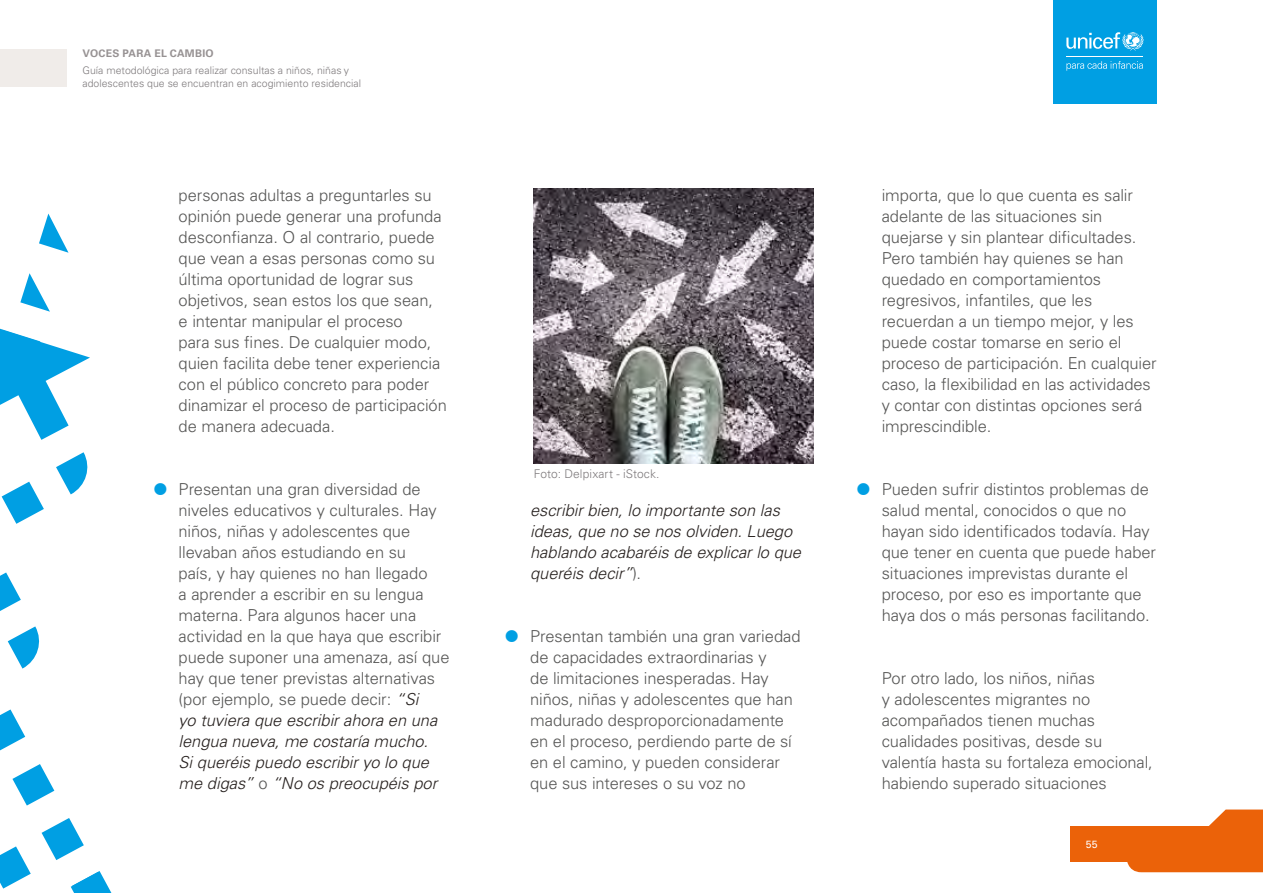
<style>
.page{position:relative;width:1263px;height:893px;background:#fff}
.page>*{position:absolute;margin:0;border:0;box-sizing:border-box;transform-origin:0 0}
.t1{font:300 16.5px/21px "Univers LT Pro 45";letter-spacing:-.005em;color:#575756}
.t2{font:italic 300 16.5px/21px "Univers LT Pro 45";color:#27211f}
.t3{font:300 12px "Univers LT Pro 45";letter-spacing:.01em;color:#7f7b7d}
.t4{font:300 10.5px/12.6px "Univers LT Pro 45";color:#7f7b7d}
.t5{font:700 10.5px "Univers LT Pro 65";letter-spacing:.025em;color:#979293}
.t6{font:10.5px "Univers LT Pro 55 Roman";color:#fff}
.s1{font-style:italic;color:#27211f}
.s2{font-style:normal;color:#575756}
</style>
<div class="page">
<div style="left:0;top:49px;width:67px;height:37px;background:#f0ece9"></div>
<div style="left:1053px;top:0;width:104px;height:103px;background:#009fe3"></div>
<svg style="left:1066px;top:32px;width:77px;height:19px"></svg>
<hr style="left:1066px;top:56px;width:77px;height:1px;background:#fff">
<svg style="left:1066px;top:61px;width:77px;height:10px"></svg>
<div style="left:1071px;top:826px;width:192px;height:35px;background:#eb6209"></div>
<svg style="left:1126px;top:809px;width:137px;height:63px"></svg>
<div style="left:1086px;top:840px;width:47px;height:13px;background:#eb6209"></div>
<img style="left:534px;top:189px;width:280px;height:274px">
<svg style="left:0;top:214px;width:112px;height:679px"></svg>
<p class="t5" style="left:83px;top:47px;width:133px">VOCES PARA EL CAMBIO</p>
<p class="t4" style="left:82px;top:64px;width:280px">Guía metodológica para realizar consultas a niños, niñas y adolescentes que se encuentran en acogimiento residencial</p>
<p class="t1" style="left:179px;top:185px;width:270px">personas adultas a preguntarles su opinión puede generar una profunda desconfianza. O al contrario, puede que vean a esas personas como su última oportunidad de lograr sus objetivos, sean estos los que sean,<br>e intentar manipular el proceso<br>para sus fines. De cualquier modo, quien facilita debe tener experiencia con el público concreto para poder dinamizar el proceso de participación de manera adecuada.</p>
<p class="t1" style="left:179px;top:479px;width:272px">Presentan una gran diversidad de niveles educativos y culturales. Hay niños, niñas y adolescentes que llevaban años estudiando en su<br>país, y hay quienes no han llegado<br>a aprender a escribir en su lengua materna. Para algunos hacer una actividad en la que haya que escribir puede suponer una amenaza, así que hay que tener previstas alternativas (por ejemplo, se puede decir: <span class="s1">“Si<br>yo tuviera que escribirahora en una lengua nueva,me costaría mucho.<br>Siqueréis puedo escribiryo lo que me digas”</span> o <span class="s1">“No os preocupéis por</span></p>
<p class="t3" style="left:534px;top:467px;width:127px">Foto: Delpixart - iStock.</p>
<p class="t2" style="left:530px;top:500px;width:277px">escribirbien,lo importante son las ideas,que no se nos olviden.Luego hablando acabaréis de explicarlo que queréis decir”<span class="s2">) .</span></p>
<p class="t1" style="left:530px;top:626px;width:272px">Presentan también una gran variedad de capacidades extraordinarias y<br>de limitaciones inesperadas. Hay niños, niñas y adolescentes que han madurado desproporcionadamente en el proceso, perdiendo parte de sí en el camino, y pueden considerar que sus intereses o su voz no</p>
<p class="t1" style="left:882px;top:185px;width:276px">importa, que lo que cuenta es salir adelante de las situaciones sin quejarse y sin plantear dificultades.<br>Pero también hay quienes se han quedado en comportamientos regresivos, infantiles, que les recuerdan a un tiempo mejor, y les puede costar tomarse en serio el proceso de participación. En cualquier caso, la flexibilidad en las actividades y contar con distintas opciones será imprescindible.</p>
<p class="t1" style="left:882px;top:479px;width:276px">Pueden sufrir distintos problemas de salud mental, conocidos o que no hayan sido identificados todavía. Hay que tener en cuenta que puede haber situaciones imprevistas durante el proceso, por eso es importante que haya dos o más personas facilitando.</p>
<p class="t1" style="left:882px;top:668px;width:273px">Por otro lado, los niños, niñas<br>y adolescentes migrantes no acompañados tienen muchas cualidades positivas, desde su valentía hasta su fortaleza emocional, habiendo superado situaciones</p>
<p class="t6" style="left:1086px;top:838px;width:13px">55</p>
</div>
